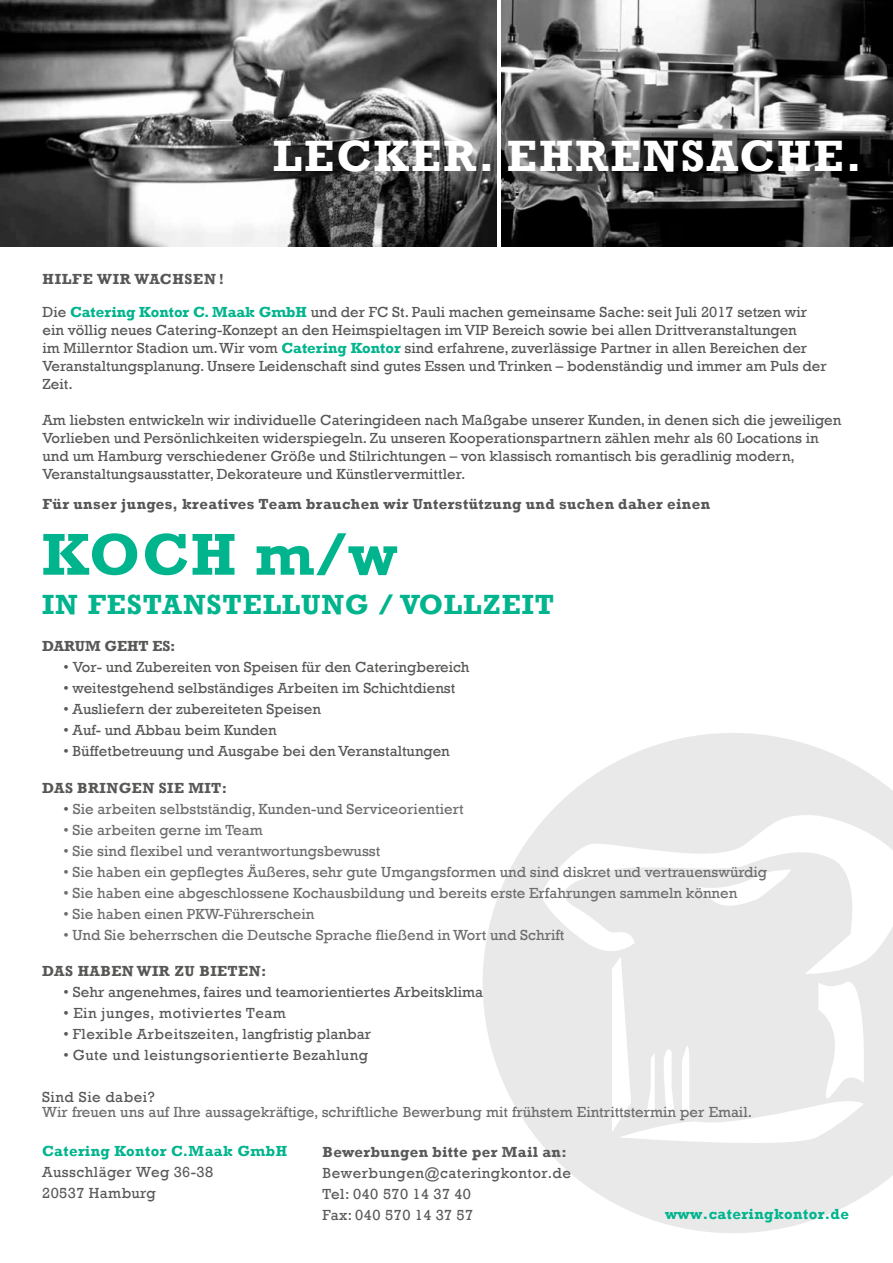
<style>
.page{position:relative;width:893px;height:1263px;background:#fff}
.page>*{position:absolute;margin:0;border:0;box-sizing:border-box;transform-origin:0 0}
.t1{font:700 60px "Rockwell";color:#00b48d}
.t2{font:700 45px "Rockwell";letter-spacing:.05em;color:#fff}
.t3{font:700 28.5px "Rockwell";letter-spacing:.03em;color:#00b48d}
.t4{font:15px/18px "Rockwell";color:#575756}
.t5{font:15px "Rockwell";color:#6d6d6d}
.t6{font:15px "Rockwell";letter-spacing:.03em;color:#575756}
.t7{font:700 15px "Rockwell";letter-spacing:.03em;color:#575756}
.t8{font:15px/21px "Rockwell";letter-spacing:.03em;color:#58595b}
.t9{font:700 15px "Rockwell";letter-spacing:.03em;color:#00b48d}
.t10{font:700 15px "Rockwell";letter-spacing:.03em;color:#58595b}
.t11{font:700 15px "Rockwell";letter-spacing:.05em;color:#575756}
.t12{font:700 15px "Rockwell";color:#575756}
.s1{font-weight:700;color:#00b48d}
.s2{color:#575756}
</style>
<div class="page">
<svg style="left:483px;top:733px;width:410px;height:500px;fill:#e9e9ea"></svg>
<svg style="left:542px;top:815px;width:351px;height:159px;fill:#e9e9ea"></svg>
<svg style="left:698px;top:869px;width:93px;height:43px"></svg>
<svg style="left:612px;top:956px;width:252px;height:194px"></svg>
<img style="left:502px;top:0;width:391px;height:247px">
<img style="left:0;top:0;width:496px;height:247px">
<h2 class="t2" style="left:273px;top:140px;width:590px">LECKER. EHRENSACHE.</h2>
<p class="t11" style="left:43px;top:274px;width:183px">HILFE WIR WACHSEN !</p>
<p class="t4" style="left:43px;top:305px;width:786px">Die <span class="s1">Catering Kontor C. Maak GmbH</span> und der FC St. Pauli machen gemeinsame Sache: seit Juli 2017 setzen wir ein völlig neues Catering-Konzept an den Heimspieltagen im VIP Bereich sowie bei allen Drittveranstaltungen<br>im Millerntor Stadion um.Wir vom <span class="s1">Catering Kontor</span> sind erfahrene, zuverlässige Partner in allen Bereichen der Veranstaltungsplanung. Unsere Leidenschaft sind gutes Essen und Trinken – bodenständig und immer am Puls der Zeit.</p>
<p class="t4" style="left:43px;top:413px;width:800px">Am liebsten entwickeln wir individuelle Cateringideen nach Maßgabe unserer Kunden, in denen sich die jeweiligen Vorlieben und Persönlichkeiten widerspiegeln. Zu unseren Kooperationspartnern zählen mehr als 60 Locations in und um Hamburg verschiedener Größe und Stilrichtungen – von klassisch romantisch bis geradlinig modern, Veranstaltungsausstatter, Dekorateure und Künstlervermittler.</p>
<p class="t7" style="left:43px;top:499px;width:669px">Für unser junges, kreatives Team brauchen wir Unterstützung und suchen daher einen</p>
<h1 class="t1" style="left:42px;top:533px;width:356px">KOCH m/w</h1>
<h3 class="t3" style="left:42px;top:594px;width:513px">IN FESTANSTELLUNG / VOLLZEIT</h3>
<p class="t12" style="left:42px;top:641px;width:135px">DARUM GEHT ES:</p>
<p class="t4" style="left:63px;top:660px;width:408px">• Vor- und Zubereiten von Speisen für den Cateringbereich</p>
<p class="t4" style="left:63px;top:681px;width:393px">• weitestgehend selbständiges Arbeiten im Schichtdienst</p>
<p class="t4" style="left:63px;top:702px;width:259px">• Ausliefern der zubereiteten Speisen</p>
<p class="t4" style="left:63px;top:723px;width:215px">• Auf- und Abbau beim Kunden</p>
<p class="t4" style="left:63px;top:744px;width:388px">• Büffetbetreuung und Ausgabe bei den Veranstaltungen</p>
<p class="t7" style="left:42px;top:783px;width:187px">DAS BRINGEN SIE MIT:</p>
<p class="t5" style="left:63px;top:804px;width:402px"><span class="s2">•</span> Sie arbeiten selbstständig, Kunden-und Serviceorientiert</p>
<p class="t5" style="left:63px;top:825px;width:201px">• Sie arbeiten gerne im Team</p>
<p class="t5" style="left:63px;top:846px;width:318px">• Sie sind flexibel und verantwortungsbewusst</p>
<p class="t5" style="left:63px;top:867px;width:705px">• Sie haben ein gepflegtes Äußeres, sehr gute Umgangsformen und sind diskret und vertrauenswürdig</p>
<p class="t5" style="left:63px;top:888px;width:675px">• Sie haben eine abgeschlossene Kochausbildung und bereits erste Erfahrungen sammeln können</p>
<p class="t5" style="left:63px;top:909px;width:253px">• Sie haben einen PKW-Führerschein</p>
<p class="t5" style="left:63px;top:930px;width:503px">• Und Sie beherrschen die Deutsche Sprache fließend in Wort und Schrift</p>
<p class="t7" style="left:42px;top:966px;width:226px">DAS HABEN WIR ZU BIETEN:</p>
<p class="t4" style="left:63px;top:985px;width:421px">• Sehr angenehmes, faires und teamorientiertes Arbeitsklima</p>
<p class="t6" style="left:63px;top:1008px;width:224px">• Ein junges, motiviertes Team</p>
<p class="t6" style="left:63px;top:1029px;width:309px">• Flexible Arbeitszeiten, langfristig planbar</p>
<p class="t6" style="left:63px;top:1050px;width:306px">• Gute und leistungsorientierte Bezahlung</p>
<p class="t6" style="left:42px;top:1092px;width:114px">Sind Sie dabei?</p>
<p class="t5" style="left:42px;top:1107px;width:711px">Wir freuen uns auf Ihre aussagekräftige, schriftliche Bewerbung mit frühstem Eintrittstermin per Email.</p>
<p class="t9" style="left:42px;top:1146px;width:246px">Catering Kontor C.Maak GmbH</p>
<p class="t8" style="left:42px;top:1163px;width:173px">Ausschläger Weg 36-38<br>20537 Hamburg</p>
<p class="t9" style="left:665px;top:1208px;width:186px">www.cateringkontor.de</p>
<p class="t10" style="left:322px;top:1146px;width:246px">Bewerbungen bitte per Mail an:</p>
<p class="t8" style="left:322px;top:1163px;width:250px">Bewerbungen@cateringkontor.de<br>Tel: 040 570 14 37 40<br>Fax: 040 570 14 37 57</p>
</div>
